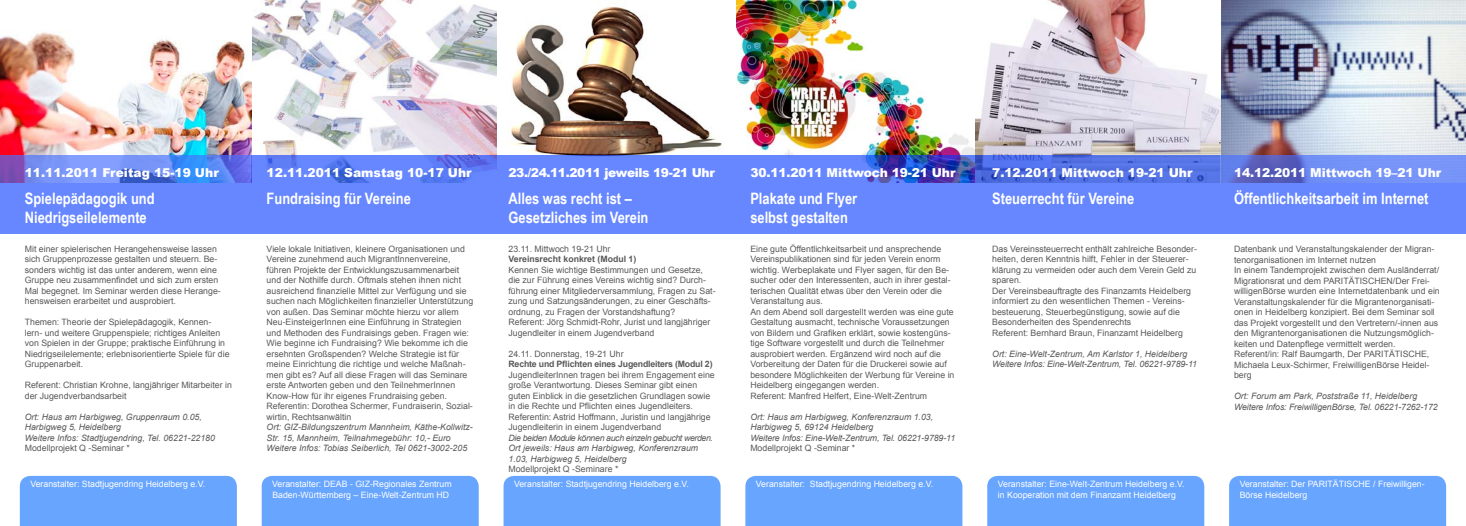
<style>
.page{position:relative;width:1466px;height:526px;background:#fff}
.page>*{position:absolute;margin:0;border:0;box-sizing:border-box;transform-origin:0 0}
.t1{font:700 15.75px/18.9px "Arial Narrow";color:#fff}
.t2{font:900 12.25px "Arial";letter-spacing:-.01em;color:#fff}
.t3{font:900 12.25px "Arial";letter-spacing:-.03em;color:#fff}
.t4{font:8.75px/10.5px "Arial";color:#58585a}
.t5{font:italic 8.75px/10.5px "Arial";color:#58585a}
.t6{font:8.75px/10.5px "Arial";color:#fff}
.t7{font:700 8.75px "Arial";letter-spacing:-.02em;color:#58585a}
.t8{font:700 8.75px "Arial";color:#58585a}
</style>
<div class="page">
<img style="left:736px;top:0;width:730px;height:155px">
<img style="left:496px;top:6px;width:226px;height:149px">
<img style="left:0;top:0;width:496px;height:155px">
<div style="left:20px;top:476px;width:217px;height:50px;background:#67a5ff"></div>
<svg style="left:0;top:155px;width:1466px;height:79px;background:#6282fa"></svg>
<div style="left:262px;top:476px;width:217px;height:50px;background:#67a5ff"></div>
<div style="left:504px;top:476px;width:217px;height:50px;background:#67a5ff"></div>
<div style="left:745px;top:476px;width:217px;height:50px;background:#67a5ff"></div>
<div style="left:987px;top:476px;width:217px;height:50px;background:#67a5ff"></div>
<div style="left:1229px;top:476px;width:217px;height:50px;background:#67a5ff"></div>
<svg style="left:0;top:155px;width:251px;height:28px;background:#6683eb"></svg>
<svg style="left:1220px;top:155px;width:246px;height:28px;background:#6b83e6"></svg>
<h2 class="t2" style="left:25px;top:163px;width:195px">11.11.2011 Freitag 15-19 Uhr</h2>
<h1 class="t1" style="left:25px;top:188px;width:131px">Spielepädagogik und<br>Niedrigseilelemente</h1>
<p class="t4" style="left:25px;top:243px;width:198px">Mit einer spielerischen Herangehensweise lassen sich Gruppenprozesse gestalten und steuern. Be&shy;sonders wichtig ist das unter anderem, wenn eine Gruppe neu zusammenfindet und sich zum ersten Mal begegnet. Im Seminar werden diese Herange&shy;hensweisen erarbeitet und ausprobiert.</p>
<p class="t4" style="left:25px;top:317px;width:206px">Themen: Theorie der Spielepädagogik, Kennen&shy;lern- und weitere Gruppenspiele; richtiges Anleiten von Spielen in der Gruppe; praktische Einführung in Niedrigseilelemente; erlebnisorientierte Spiele für die Gruppenarbeit.</p>
<p class="t4" style="left:25px;top:380px;width:209px">Referent: Christian Krohne, langjähriger Mitarbeiter in der Jugendverbandsarbeit</p>
<p class="t5" style="left:25px;top:411px;width:192px">Ort: Haus am Harbigweg, Gruppenraum 0.05,<br>Harbigweg 5, Heidelberg<br>Weitere Infos: Stadtjugendring, Tel. 06221-22180</p>
<p class="t4" style="left:25px;top:443px;width:107px">Modellprojekt Q -Seminar *</p>
<p class="t6" style="left:30px;top:479px;width:176px">Veranstalter: Stadtjugendring Heidelberg e.V.</p>
<h2 class="t2" style="left:267px;top:163px;width:207px">12.11.2011 Samstag 10-17 Uhr</h2>
<h1 class="t1" style="left:267px;top:188px;width:146px">Fundraising für Vereine</h1>
<p class="t4" style="left:267px;top:243px;width:208px">Viele lokale Initiativen, kleinere Organisationen und Vereine zunehmend auch MigrantInnenvereine, führen Projekte der Entwicklungszusammenarbeit und der Nothilfe durch. Oftmals stehen ihnen nicht ausreichend finanzielle Mittel zur Verfügung und sie suchen nach Möglichkeiten finanzieller Unterstützung von außen. Das Seminar möchte hierzu vor allem Neu-EinsteigerInnen eine Einführung in Strategien und Methoden des Fundraisings geben. Fragen wie:<br>Wie beginne ich Fundraising? Wie bekomme ich die ersehnten Großspenden? Welche Strategie ist für meine Einrichtung die richtige und welche Maßnah&shy;men gibt es? Auf all diese Fragen will das Seminare erste Antworten geben und den TeilnehmerInnen Know-How für ihr eigenes Frundraising geben.<br>Referentin: Dorothea Schermer, Fundraiserin, Sozial&shy;wirtin, Rechtsanwältin</p>
<p class="t5" style="left:267px;top:422px;width:208px">Ort: GIZ-Bildungszentrum Mannheim, Käthe-Kollwitz-<br>Str. 15, Mannheim, Teilnahmegebühr: 10,- Euro<br>Weitere Infos: Tobias Seiberlich, Tel 0621-3002-205</p>
<p class="t6" style="left:272px;top:479px;width:181px">Veranstalter: DEAB - GIZ-Regionales Zentrum<br>Baden-Württemberg – Eine-Welt-Zentrum HD</p>
<h2 class="t3" style="left:508px;top:163px;width:208px">23./24.11.2011 jeweils 19-21 Uhr</h2>
<h1 class="t1" style="left:508px;top:188px;width:142px">Alles was recht ist –<br>Gesetzliches im Verein</h1>
<p class="t4" style="left:508px;top:243px;width:103px">23.11. Mittwoch 19-21 Uhr</p>
<p class="t8" style="left:508px;top:253px;width:129px">Vereinsrecht konkret (Modul 1)</p>
<p class="t4" style="left:508px;top:264px;width:209px">Kennen Sie wichtige Bestimmungen und Gesetze, die zur Führung eines Vereins wichtig sind? Durch&shy;führung einer Mitgliederversammlung, Fragen zu Sat&shy;zung und Satzungsänderungen, zu einer Geschäfts&shy;ordnung, zu Fragen der Vorstandshaftung?<br>Referent: Jörg Schmidt-Rohr, Jurist und langjähriger Jugendleiter in einem Jugendverband</p>
<p class="t4" style="left:508px;top:348px;width:117px">24.11. Donnerstag, 19-21 Uhr</p>
<p class="t7" style="left:508px;top:358px;width:206px">Rechte und Pflichten eines Jugendleiters (Modul 2)</p>
<p class="t4" style="left:508px;top:369px;width:208px">JugendleiterInnen tragen bei ihrem Engagement eine große Verantwortung. Dieses Seminar gibt einen guten Einblick in die gesetzlichen Grundlagen sowie in die Rechte und Pflichten eines Jugendleiters.<br>Referentin: Astrid Hoffmann, Juristin und langjährige Jugendleiterin in einem Jugendverband</p>
<p class="t5" style="left:508px;top:432px;width:206px">Die beiden Module können auch einzeln gebucht werden.<br>Ort jeweils: Haus am Harbigweg, Konferenzraum<br>1.03, Harbigweg 5, Heidelberg</p>
<p class="t4" style="left:508px;top:464px;width:111px">Modellprojekt Q -Seminare *</p>
<p class="t6" style="left:514px;top:479px;width:176px">Veranstalter: Stadtjugendring Heidelberg e.V.</p>
<h2 class="t2" style="left:750px;top:163px;width:207px">30.11.2011 Mittwoch 19-21 Uhr</h2>
<h1 class="t1" style="left:750px;top:188px;width:108px">Plakate und Flyer selbst gestalten</h1>
<p class="t4" style="left:750px;top:243px;width:206px">Eine gute Öffentlichkeitsarbeit und ansprechende Vereinspublikationen sind für jeden Verein enorm wichtig. Werbeplakate und Flyer sagen, für den Be&shy;sucher oder den Interessenten, auch in ihrer gestal&shy;terischen Qualität etwas über den Verein oder die Veranstaltung aus.<br>An dem Abend soll dargestellt werden was eine gute Gestaltung ausmacht, technische Voraussetzungen von Bildern und Grafiken erklärt, sowie kostengüns&shy;tige Software vorgestellt und durch die Teilnehmer ausprobiert werden. Ergänzend wird noch auf die Vorbereitung der Daten für die Druckerei sowie auf besondere Möglichkeiten der Werbung für Vereine in Heidelberg eingegangen werden.<br>Referent: Manfred Helfert, Eine-Welt-Zentrum</p>
<p class="t5" style="left:750px;top:411px;width:206px">Ort: Haus am Harbigweg, Konferenzraum 1.03,<br>Harbigweg 5, 69124 Heidelberg<br>Weitere Infos: Eine-Welt-Zentrum, Tel. 06221-9789-11</p>
<p class="t4" style="left:750px;top:443px;width:107px">Modellprojekt Q -Seminar *</p>
<p class="t6" style="left:756px;top:479px;width:179px">Veranstalter: Stadtjugendring Heidelberg e.V.</p>
<h2 class="t2" style="left:992px;top:163px;width:202px">7.12.2011 Mittwoch 19-21 Uhr</h2>
<h1 class="t1" style="left:992px;top:188px;width:144px">Steuerrecht für Vereine</h1>
<p class="t4" style="left:992px;top:243px;width:206px">Das Vereinssteuerrecht enthält zahlreiche Besonder&shy;heiten, deren Kenntnis hilft, Fehler in der Steuerer&shy;klärung zu vermeiden oder auch dem Verein Geld zu sparen.<br>Der Vereinsbeauftragte des Finanzamts Heidelberg informiert zu den wesentlichen Themen - Vereins&shy;besteuerung, Steuerbegünstigung, sowie auf die Besonderheiten des Spendenrechts<br>Referent: Bernhard Braun, Finanzamt Heidelberg</p>
<p class="t5" style="left:992px;top:348px;width:206px">Ort: Eine-Welt-Zentrum, Am Karlstor 1, Heidelberg<br>Weitere Infos: Eine-Welt-Zentrum, Tel. 06221-9789-11</p>
<p class="t6" style="left:998px;top:479px;width:188px">Veranstalter: Eine-Welt-Zentrum Heidelberg e.V. in Kooperation mit dem Finanzamt Heidelberg</p>
<h2 class="t2" style="left:1234px;top:163px;width:209px">14.12.2011 Mittwoch 19–21 Uhr</h2>
<h1 class="t1" style="left:1234px;top:188px;width:196px">Öffentlichkeitsarbeit im Internet</h1>
<p class="t4" style="left:1234px;top:244px;width:207px">Datenbank und Veranstaltungskalender der Migran&shy;tenorganisationen im Internet nutzen<br>In einem Tandemprojekt zwischen dem Ausländerrat/ Migrationsrat und dem PARITÄTISCHEN/Der Frei&shy;willigenBörse wurden eine Internetdatenbank und ein Veranstaltungskalender für die Migrantenorganisati&shy;onen in Heidelberg konzipiert. Bei dem Seminar soll das Projekt vorgestellt und den Vertretern/-innen aus den Migrantenorganisationen die Nutzungsmöglich&shy;keiten und Datenpflege vermittelt werden.<br>Referent/in: Ralf Baumgarth, Der PARITÄTISCHE, Michaela Leux-Schirmer, FreiwilligenBörse Heidel&shy;berg</p>
<p class="t5" style="left:1234px;top:391px;width:205px">Ort: Forum am Park, Poststraße 11, Heidelberg<br>Weitere Infos: FreiwilligenBörse, Tel. 06221-7262-172</p>
<p class="t6" style="left:1240px;top:479px;width:187px">Veranstalter: Der PARITÄTISCHE / Freiwilligen-<br>Börse Heidelberg</p>
</div>
